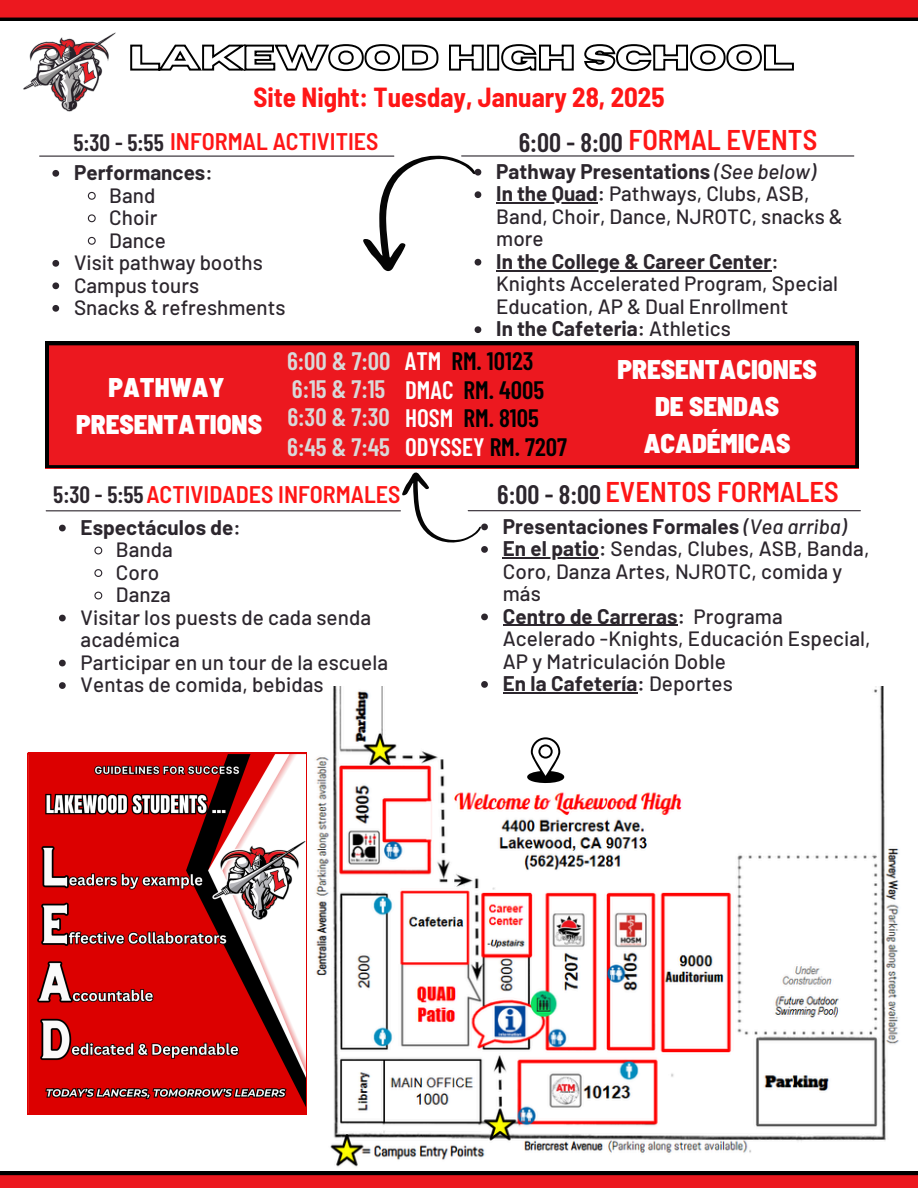
<style>
.page{position:relative;width:918px;height:1188px;background:#fff}
.page>*{position:absolute;margin:0;border:0;box-sizing:border-box;transform-origin:0 0}
.t1{font:600 semi-condensed 28.5px "Barlow";color:#ff1616}
.t2{font:900 semi-condensed 27px/37.2px "Barlow";color:#fff;text-align:center}
.t3{font:700 semi-condensed 27px "Barlow";color:#ff1616}
.t4{font:600 25.2px "Barlow Condensed";color:#d9d9d9}
.t5{font:600 25.2px "Barlow Condensed";color:#000}
.t6{font:600 25.2px "Barlow Condensed";color:#fff}
.t7{font:600 semi-condensed 24px "Barlow";color:#ff1616}
.t8{font:500 20.7px/22.5px "Barlow";letter-spacing:.005em;color:#2c262d}
.t9{font:700 20.7px "Barlow";letter-spacing:.005em;color:#2c262d}
.s1{font-family:"Barlow Condensed";font-stretch:normal;font-size:23.7px;color:#2c262d}
.s2{font-weight:500}
.s3{font-family:"Barlow Condensed";font-stretch:normal;font-size:26.7px;color:#2c262d}
.s4{font-weight:700}
.s5{font-style:italic}
.s6{color:#fff}
.s7{color:#000}
</style>
<div class="page">
<hr style="left:40px;top:156px;width:354px;height:1px;background:#2c262d">
<hr style="left:462px;top:155px;width:392px;height:2px;background:#2c262d">
<svg style="left:0;top:0;width:918px;height:21px"></svg>
<hr style="left:46px;top:510px;width:354px;height:1px;background:#2c262d">
<hr style="left:468px;top:510px;width:392px;height:1px;background:#2c262d">
<div style="left:46px;top:342px;width:813px;height:126px;background:#ec181f"></div>
<img style="left:307px;top:687px;width:600px;height:485px">
<svg style="left:0;top:1172px;width:918px;height:16px"></svg>
<svg style="left:527px;top:737px;width:37px;height:48px"></svg>
<img style="left:23px;top:32px;width:93px;height:80px">
<svg style="left:28px;top:753px;width:279px;height:361px"></svg>
<svg style="left:130px;top:44px;width:664px;height:28px"></svg>
<hr style="left:496px;top:203px;width:56px;height:1px;background:#2c262d">
<hr style="left:552px;top:203px;width:46px;height:1px;background:#2c262d">
<svg style="left:351px;top:155px;width:139px;height:117px"></svg>
<hr style="left:496px;top:270px;width:275px;height:1px;background:#2c262d">
<svg style="left:475px;top:326px;width:6px;height:7px"></svg>
<svg style="left:52px;top:170px;width:7px;height:7px"></svg>
<svg style="left:87px;top:191px;width:9px;height:9px"></svg>
<svg style="left:87px;top:214px;width:9px;height:9px"></svg>
<svg style="left:87px;top:236px;width:9px;height:9px"></svg>
<svg style="left:52px;top:260px;width:7px;height:7px"></svg>
<svg style="left:52px;top:282px;width:7px;height:7px"></svg>
<svg style="left:52px;top:305px;width:7px;height:7px"></svg>
<svg style="left:402px;top:472px;width:86px;height:81px"></svg>
<hr style="left:503px;top:557px;width:96px;height:1px;background:#2c262d">
<svg style="left:481px;top:614px;width:7px;height:6px"></svg>
<hr style="left:503px;top:625px;width:175px;height:1px;background:#2c262d">
<svg style="left:481px;top:681px;width:7px;height:7px"></svg>
<hr style="left:503px;top:692px;width:135px;height:1px;background:#2c262d">
<svg style="left:59px;top:525px;width:7px;height:6px"></svg>
<svg style="left:94px;top:546px;width:9px;height:9px"></svg>
<svg style="left:94px;top:569px;width:9px;height:8px"></svg>
<svg style="left:94px;top:591px;width:9px;height:9px"></svg>
<svg style="left:59px;top:615px;width:7px;height:6px"></svg>
<svg style="left:59px;top:660px;width:7px;height:6px"></svg>
<svg style="left:59px;top:682px;width:7px;height:7px"></svg>
<p class="t3" style="left:253px;top:80px;width:413px">Site Night: Tuesday, January 28, 2025</p>
<p class="t7" style="left:73px;top:126px;width:307px"><span class="s1">5:30 - 5:55</span> INFORMAL ACTIVITIES</p>
<p class="t9" style="left:74px;top:159px;width:140px">Performances<span class="s2">:</span></p>
<h2 class="t8" style="left:109px;top:183px;width:48px">Band</h2>
<h4 class="t8" style="left:109px;top:206px;width:50px">Choir</h4>
<h4 class="t8" style="left:109px;top:228px;width:58px">Dance</h4>
<h4 class="t8" style="left:74px;top:251px;width:190px">Visit pathway booths</h4>
<h4 class="t8" style="left:74px;top:273px;width:127px">Campus tours</h4>
<h4 class="t8" style="left:74px;top:296px;width:213px">Snacks &amp; refreshments</h4>
<p class="t2" style="left:76px;top:367px;width:187px">PATHWAY<br>PRESENTATIONS</p>
<h3 class="t4" style="left:287px;top:345px;width:105px">6:00 &amp; 7:00</h3>
<h2 class="t4" style="left:292px;top:373px;width:95px">6:15 &amp; 7:15</h2>
<h2 class="t4" style="left:287px;top:401px;width:104px">6:30 &amp; 7:30</h2>
<h4 class="t4" style="left:287px;top:430px;width:104px">6:45 &amp; 7:45</h4>
<p class="t1" style="left:519px;top:122px;width:300px"><span class="s3">6:00 - 8:00</span> FORMAL EVENTS</p>
<p class="t8" style="left:496px;top:159px;width:348px"><span class="s4">Pathway Presentations</span> <span class="s5">(See below)<br></span><span class="s4">In the Quad</span>: Pathways, Clubs, ASB,<br>Band, Choir, Dance, NJROTC, snacks &amp; more<br><span class="s4">In the College &amp; Career Center</span>:<br>Knights Accelerated Program, Special<br>Education, AP &amp; Dual Enrollment<br><span class="s4">In the Cafeteria</span>: Athletics</p>
<h4 class="t5" style="left:405px;top:345px;width:130px"><span class="s6">ATM</span> RM. 10123</h4>
<p class="t5" style="left:405px;top:373px;width:141px"><span class="s6">DMAC</span> RM. 4005</p>
<p class="t5" style="left:405px;top:402px;width:135px"><span class="s6">HOSM</span> RM. 8105</p>
<p class="t6" style="left:405px;top:431px;width:163px">ODYSSEY <span class="s7">RM. 7207</span></p>
<p class="t2" style="left:617px;top:349px;width:201px">PRESENTACIONES<br>DE SENDAS<br>ACADÉMICAS</p>
<h4 class="t7" style="left:53px;top:479px;width:349px"><span class="s1">5:30 - 5:55</span>ACTIVIDADES INFORMALES</h4>
<p class="t9" style="left:81px;top:514px;width:162px">Espectáculos de<span class="s2">:</span></p>
<h2 class="t8" style="left:116px;top:538px;width:59px">Banda</h2>
<h2 class="t8" style="left:116px;top:560px;width:45px">Coro</h2>
<h4 class="t8" style="left:116px;top:583px;width:57px">Danza</h4>
<h4 class="t8" style="left:81px;top:605px;width:292px">Visitar los puests de cada senda académica</h4>
<p class="t8" style="left:81px;top:650px;width:309px">Participar en un tour de la escuela</p>
<p class="t8" style="left:81px;top:673px;width:245px">Ventas de comida, bebidas</p>
<h2 class="t1" style="left:497px;top:473px;width:343px"><span class="s3">6:00 - 8:00</span> EVENTOS FORMALES</h2>
<p class="t8" style="left:503px;top:514px;width:369px"><span class="s4">Presentaciones Formales</span> <span class="s5">(Vea arriba)<br></span><span class="s4">En el patio</span>: Sendas, Clubes, ASB, Banda,<br>Coro, Danza Artes, NJROTC, comida y más<br><span class="s4">Centro de Carreras</span>: Programa<br>Acelerado -Knights, Educación Especial,<br>AP y Matriculación Doble<br><span class="s4">En la Cafetería</span>: Deportes</p>
</div>
